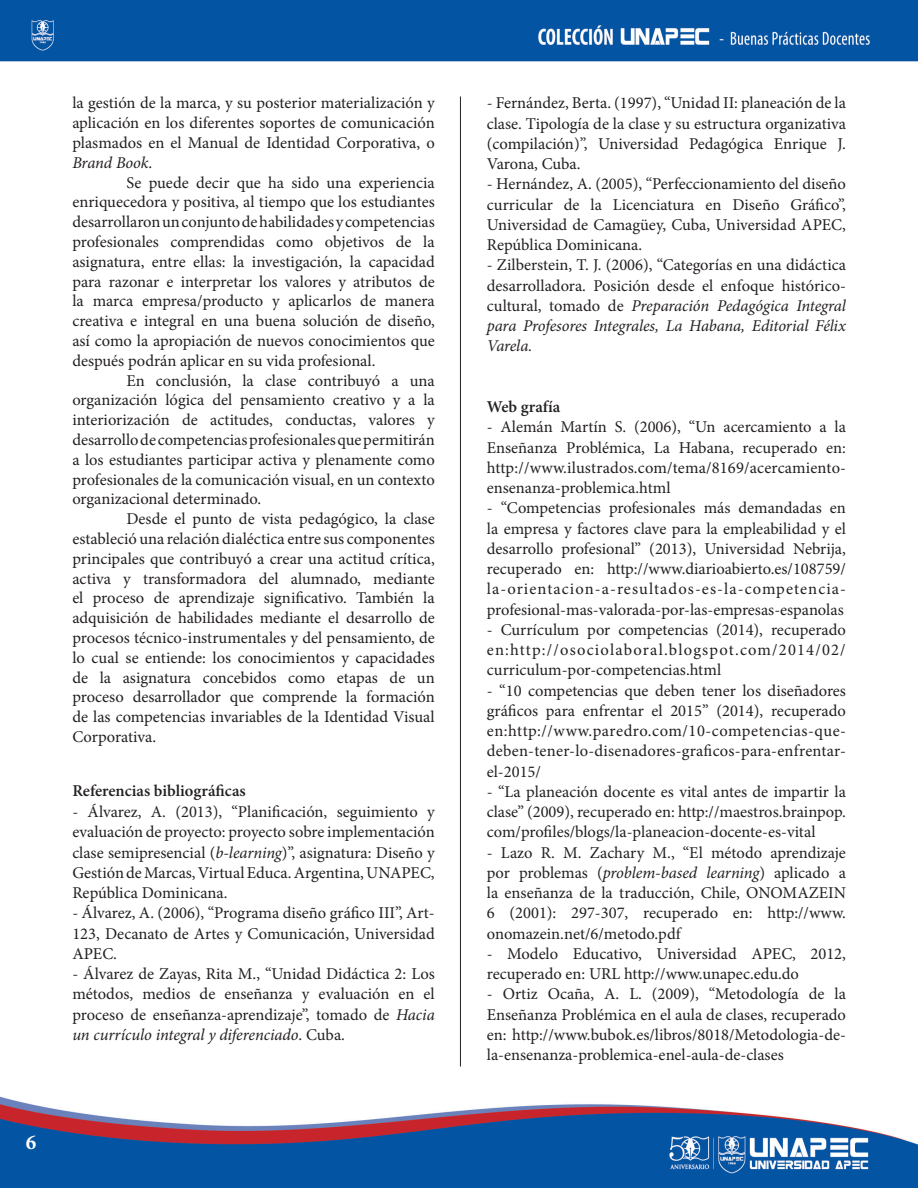
<style>
.page{position:relative;width:918px;height:1188px;background:#fff}
.page>*{position:absolute;margin:0;border:0;box-sizing:border-box;transform-origin:0 0}
.t1{font:700 21px "Minion Pro";color:#fff}
.t2{font:16.5px/20.2px "Minion Pro";color:#231f20;text-align:justify}
.t3{font:600 16.5px "Minion Pro";color:#231f20}
.s1{font-style:italic}
</style>
<div class="page">
<img style="left:0;top:0;width:918px;height:1188px">
<hr style="left:460px;top:96px;width:1px;height:970px;background:#231f20">
<p class="t2" style="left:72px;top:93px;width:364px;line-height:19.8px">la gestión de la marca, y su posterior materialización y aplicación en los diferentes soportes de comunicación plasmados en el Manual de Identidad Corporativa, o <span class="s1">Brand Book</span>.</p>
<p class="t2" style="left:72px;top:173px;width:364px;line-height:19.8px;text-indent:54px">Se puede decir que ha sido una experiencia enriquecedora y positiva, al tiempo que los estudiantes desarrollaron un conjunto de habilidades y competencias profesionales comprendidas como objetivos de la asignatura, entre ellas: la investigación, la capacidad para razonar e interpretar los valores y atributos de la marca empresa/producto y aplicarlos de manera creativa e integral en una buena solución de diseño, así como la apropiación de nuevos conocimientos que después podrán aplicar en su vida profesional.</p>
<p class="t2" style="left:72px;top:371px;width:364px;line-height:19.8px;text-indent:54px">En conclusión, la clase contribuyó a una organización lógica del pensamiento creativo y a la interiorización de actitudes, conductas, valores y desarrollo de competencias profesionales que permitirán a los estudiantes participar activa y plenamente como profesionales de la comunicación visual, en un contexto organizacional determinado.</p>
<p class="t2" style="left:72px;top:509px;width:364px;line-height:19.8px;text-indent:54px">Desde el punto de vista pedagógico, la clase estableció una relación dialéctica entre sus componentes principales que contribuyó a crear una actitud crítica, activa y transformadora del alumnado, mediante el proceso de aprendizaje significativo. También la adquisición de habilidades mediante el desarrollo de procesos técnico-instrumentales y del pensamiento, de lo cual se entiende: los conocimientos y capacidades de la asignatura concebidos como etapas de un proceso desarrollador que comprende la formación de las competencias invariables de la Identidad Visual Corporativa.</p>
<p class="t3" style="left:72px;top:779px;width:175px">Referencias bibliográficas</p>
<p class="t2" style="left:72px;top:802px;width:364px">- Álvarez, A. (2013), “Planificación, seguimiento y evaluación de proyecto: proyecto sobre implementación clase semipresencial (<span class="s1">b-learning</span>)”, asignatura: Diseño y Gestión de Marcas, Virtual Educa. Argentina, UNAPEC, República Dominicana.</p>
<p class="t2" style="left:72px;top:903px;width:364px">- Álvarez, A. (2006), “Programa diseño gráfico III”, Art-123, Decanato de Artes y Comunicación, Universidad APEC.</p>
<p class="t2" style="left:72px;top:964px;width:364px">- Álvarez de Zayas, Rita M., “Unidad Didáctica 2: Los métodos, medios de enseñanza y evaluación en el proceso de enseñanza-aprendizaje”, tomado de <span class="s1">Hacia un currículo integral y diferenciado</span>. Cuba.</p>
<p class="t1" style="left:26px;top:1128px;width:12px">6</p>
<p class="t2" style="left:487px;top:93px;width:361px">- Fernández, Berta. (1997), “Unidad II: planeación de la clase. Tipología de la clase y su estructura organizativa (compilación)”, Universidad Pedagógica Enrique J.<br>Varona, Cuba.</p>
<p class="t2" style="left:487px;top:174px;width:361px">- Hernández, A. (2005), “Perfeccionamiento del diseño curricular de la Licenciatura en Diseño Gráfico”, Universidad de Camagüey, Cuba, Universidad APEC, República Dominicana.</p>
<p class="t2" style="left:487px;top:255px;width:361px">- Zilberstein, T. J. (2006), “Categorías en una didáctica desarrolladora. Posición desde el enfoque histórico&shy;cultural, tomado de <span class="s1">Preparación Pedagógica Integral para Profesores Integrales, La Habana, Editorial Félix Varela.</span></p>
<p class="t3" style="left:487px;top:395px;width:75px">Web grafía</p>
<p class="t2" style="left:487px;top:417px;width:361px">- Alemán Martín S. (2006), “Un acercamiento a la Enseñanza Problémica, La Habana, recuperado en: http://www.ilustrados.com/tema/8169/acercamiento&shy;ensenanza-problemica.html</p>
<p class="t2" style="left:487px;top:498px;width:361px">- “Competencias profesionales más demandadas en la empresa y factores clave para la empleabilidad y el desarrollo profesional” (2013), Universidad Nebrija, recuperado en: http://www.diarioabierto.es/108759/ la-orientacion-a-resultados-es-la-competencia&shy;profesional-mas-valorada-por-las-empresas-espanolas</p>
<p class="t2" style="left:487px;top:620px;width:361px">- Currículum por competencias (2014), recuperado en:http://osociolaboral.blogspot.com/2014/02/ curriculum-por-competencias.html</p>
<p class="t2" style="left:487px;top:680px;width:361px">- “10 competencias que deben tener los diseñadores gráficos para enfrentar el 2015” (2014), recuperado en:http://www.paredro.com/10-competencias-que&shy;deben-tener-lo-disenadores-graficos-para-enfrentar&shy;el-2015/</p>
<p class="t2" style="left:487px;top:782px;width:361px">- “La planeación docente es vital antes de impartir la clase” (2009), recuperado en: http://maestros.brainpop. com/profiles/blogs/la-planeacion-docente-es-vital</p>
<p class="t2" style="left:487px;top:842px;width:361px">- Lazo R. M. Zachary M., “El método aprendizaje por problemas (<span class="s1">problem-based learning</span>) aplicado a la enseñanza de la traducción, Chile, ONOMAZEIN 6 (2001): 297-307, recuperado en: http://www. onomazein.net/6/metodo.pdf</p>
<p class="t2" style="left:487px;top:943px;width:361px">- Modelo Educativo, Universidad APEC, 2012, recuperado en: URL http://www.unapec.edu.do</p>
<p class="t2" style="left:487px;top:984px;width:361px">- Ortiz Ocaña, A. L. (2009), “Metodología de la Enseñanza Problémica en el aula de clases, recuperado en: http://www.bubok.es/libros/8018/Metodologia-de&shy;la-ensenanza-problemica-enel-aula-de-clases</p>
</div>
